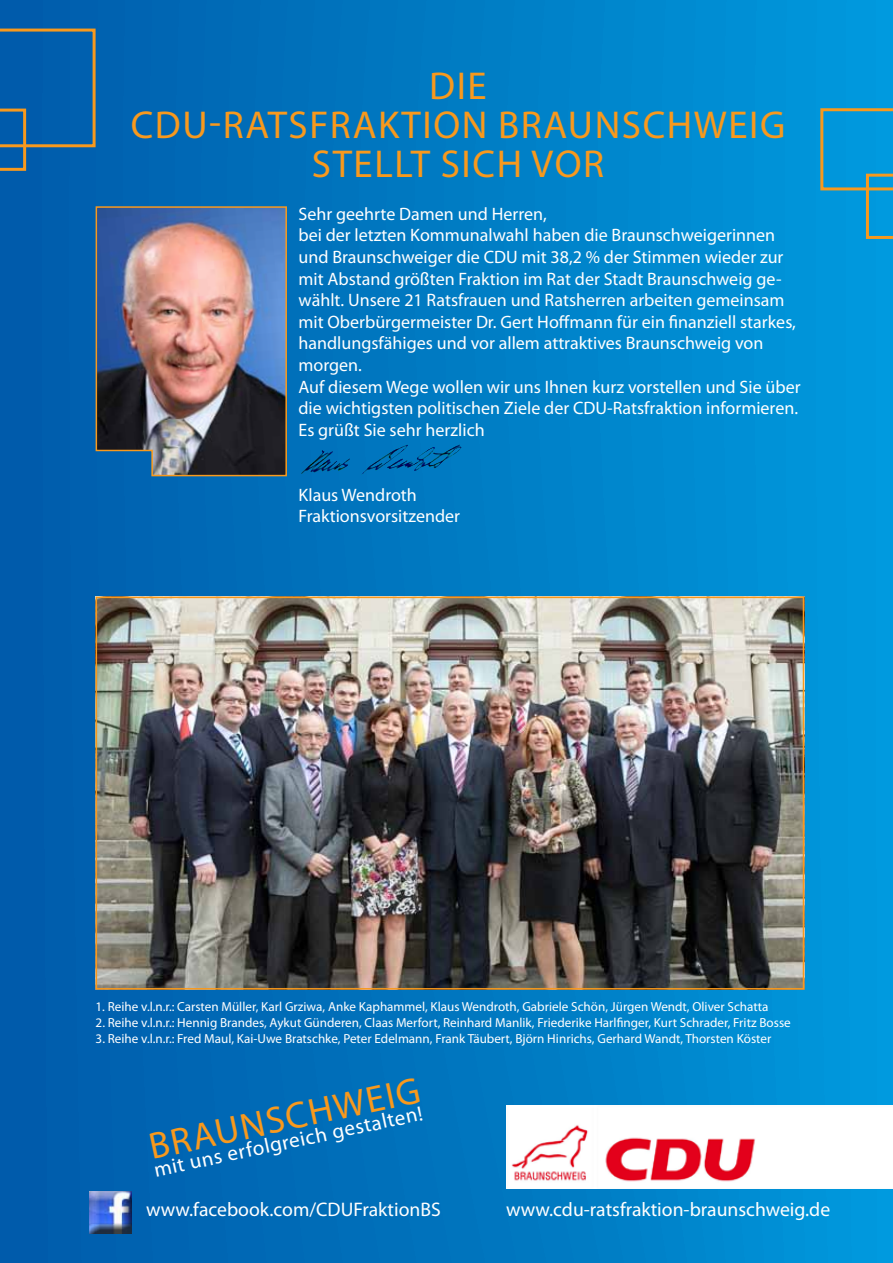
<style>
.page{position:relative;width:893px;height:1263px;background:#fff}
.page>*{position:absolute;margin:0;border:0;box-sizing:border-box;transform-origin:0 0}
.t1{font:39px/39px "Myriad Pro";letter-spacing:.04em;color:#f8991d;text-align:center}
.t2{font:37.5px "Myriad Pro";color:#f8991d}
.t3{font:21px "Myriad Pro";color:#fff}
.t4{font:19.65px "Myriad Pro";color:#fff}
.t5{font:18px/21.6px "Myriad Pro";color:#fff}
.t6{font:13.2px "Myriad Pro";color:#fff}
</style>
<div class="page">
<div style="left:0;top:0;width:893px;height:1263px;background:linear-gradient(to right,#0059a8,#029adc)"></div>
<svg style="left:820px;top:108px;width:73px;height:131px;background:#1997c8"></svg>
<svg style="left:0;top:29px;width:96px;height:142px;background:#15629f"></svg>
<img style="left:506px;top:1106px;width:387px;height:82px">
<img style="left:99px;top:600px;width:702px;height:386px">
<img style="left:95px;top:206px;width:193px;height:271px">
<div style="left:96px;top:597px;width:708px;height:392px;border:2px solid #f8991d"></div>
<img style="left:298px;top:438px;width:171px;height:38px">
<div style="left:88px;top:1189px;width:45px;height:41px;background:#0060af"></div>
<div style="left:88px;top:1191px;width:45px;height:43px;background:#000;opacity:.75"></div>
<h1 class="t1" style="left:131px;top:66px;width:656px">Die<br>cdu-ratsfraktion braunschweig stellt sich vor</h1>
<p class="t5" style="left:298px;top:203px;width:504px">Sehr geehrte Damen und Herren,<br>bei der letzten Kommunalwahl haben die Braunschweigerinnen und Braunschweiger die CDU mit 38,2 % der Stimmen wieder zur mit Abstand größten Fraktion im Rat der Stadt Braunschweig ge&shy;wählt. Unsere 21 Ratsfrauen und Ratsherren arbeiten gemeinsam mit Oberbürgermeister Dr. Gert Hoffmann für ein finanziell starkes, handlungsfähiges und vor allem attraktives Braunschweig von morgen.<br>Auf diesem Wege wollen wir uns I hnen kurz vorstellen und Sie über die wichtigsten politischen Ziele der CDU-Ratsfraktion informieren.<br>Es grüßt Sie sehr herzlich</p>
<p class="t5" style="left:298px;top:483px;width:163px">Klaus Wendroth<br>Fraktionsvorsitzender</p>
<p class="t6" style="left:96px;top:999px;width:674px">1. Reihe v.l.n.r.: Carsten Müller, Karl Grziwa, Anke Kaphammel, Klaus Wendroth, Gabriele Schön, Jürgen Wendt, Oliver Schatta</p>
<p class="t6" style="left:96px;top:1014px;width:697px">2. Reihe v.l.n.r.: Hennig Brandes, Aykut Günderen, Claas Merfort, Reinhard Manlik, Friederike Harlfinger, Kurt Schrader, Fritz Bosse</p>
<p class="t6" style="left:96px;top:1030px;width:677px">3. Reihe v.l.n.r.: Fred Maul, Kai-Uwe Bratschke, Peter Edelmann, Frank Täubert, Björn H inrichs, Gerhard Wandt, Thorsten Köster</p>
<h2 class="t2" style="left:145px;top:1124px;width:278px;rotate:-12deg">braunschweig</h2>
<p class="t3" style="left:151px;top:1157px;width:276px;rotate:-12deg">mit uns erfolgreich gestalten!</p>
<p class="t4" style="left:146px;top:1198px;width:285px">www.facebook.com/CDUFraktionBS</p>
<p class="t4" style="left:506px;top:1198px;width:326px">www.cdu-ratsfraktion-braunschweig.de</p>
</div>
